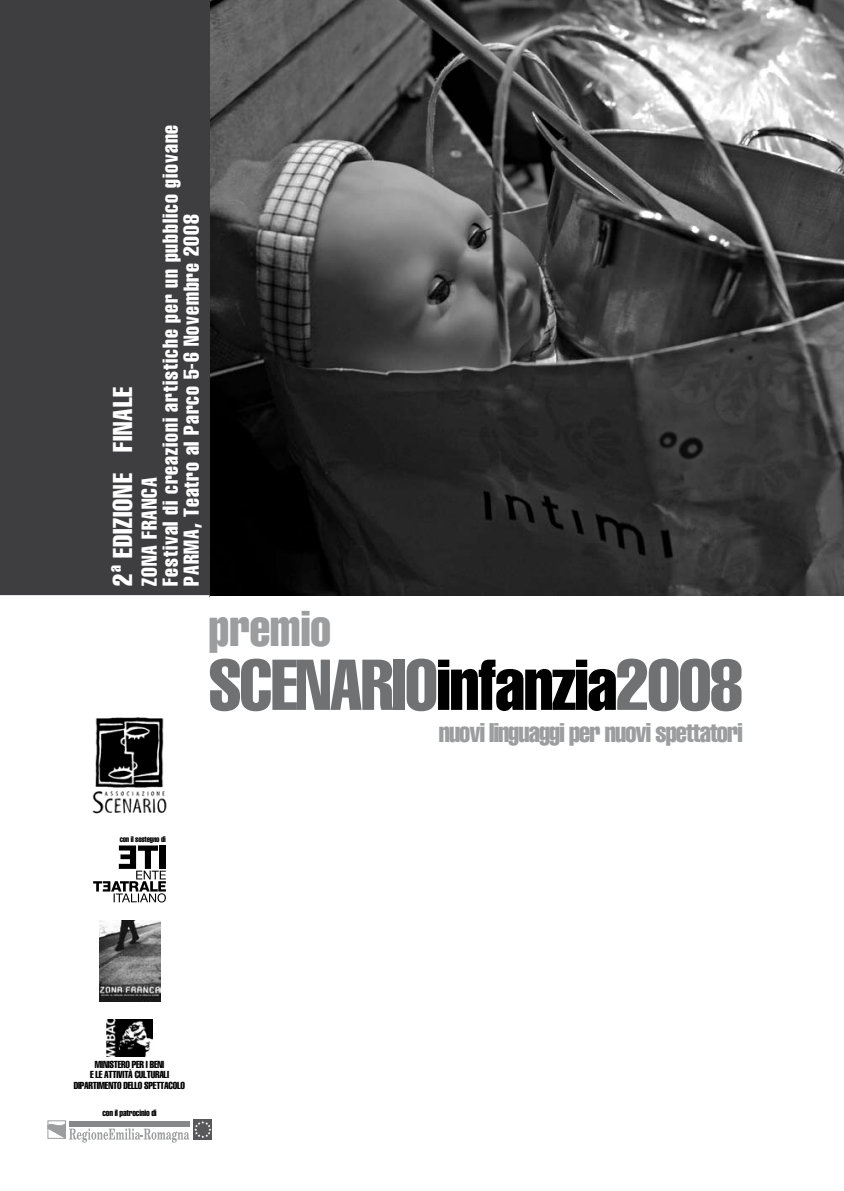
<style>
.page{position:relative;width:844px;height:1191px;background:#fff}
.page>*{position:absolute;margin:0;border:0;box-sizing:border-box;transform-origin:0 0}
.t1{font:extra-condensed 70.52px "Helvetica";letter-spacing:-.02em;color:#707173}
.t2{font:extra-condensed 48.82px "Helvetica";letter-spacing:-.005em;color:#9c9d9f}
.t3{font:extra-condensed 26.6px "Helvetica";letter-spacing:.035em;color:#fff}
.t4{font:extra-condensed 26.25px "Helvetica";letter-spacing:-.035em;color:#9c9d9f}
.t5{font:extra-condensed 21px/21px "Helvetica";letter-spacing:.04em;color:#fff}
.t6{font:extra-condensed 9.97px/10.7px "Helvetica";letter-spacing:-.025em;color:#000;text-align:center}
.t7{font:extra-condensed 8.75px "Helvetica";letter-spacing:-.025em;color:#000}
.t8{font:extra-condensed 7.88px "Helvetica";letter-spacing:-.025em;color:#000}
.s1{color:#000}
</style>
<div class="page">
<img style="left:209px;top:0;width:634px;height:595px">
<div style="left:0;top:0;width:209px;height:596px;background:#3e3e40"></div>
<svg style="left:0;top:595px;width:209px;height:548px"></svg>
<img style="left:107px;top:1020px;width:45px;height:36px">
<img style="left:90px;top:710px;width:79px;height:106px">
<img style="left:99px;top:920px;width:61px;height:81px">
<svg style="left:93px;top:845px;width:73px;height:57px"></svg>
<div style="left:194px;top:1119px;width:18px;height:21px;background:#58585a"></div>
<div style="left:70px;top:1120px;width:120px;height:6px;background:#fff"></div>
<div style="left:48px;top:1120px;width:17px;height:18px;border:1px solid #9c9d9f"></div>
<svg style="left:48px;top:1121px;width:163px;height:21px"></svg>
<p class="t3" style="left:108px;top:585px;width:200px;rotate:-90deg">2<sup>a</sup> EDIZIONE FINALE</p>
<p class="t5" style="left:139px;top:585px;width:462px;rotate:-90deg">ZONA FRANCA<br>Festival di creazioni artistiche per un pubblico giovane<br>PARMA, Teatro al Parco 5-6 Novembre 2008</p>
<h2 class="t2" style="left:209px;top:601px;width:124px">premio</h2>
<h1 class="t1" style="left:208px;top:645px;width:535px">SCENARIO<span class="s1">infanzia</span>2008</h1>
<p class="t4" style="left:438px;top:718px;width:305px">nuovi linguaggi per nuovi spettatori</p>
<p class="t8" style="left:120px;top:835px;width:48px">con il sostegno di</p>
<p class="t6" style="left:74px;top:1059px;width:113px">MINISTERO PER I BENI<br>E LE ATTIVITÀ CULTURALI<br>DIPARTIMENTO DELLO SPETTACOLO</p>
<p class="t7" style="left:102px;top:1108px;width:56px">con il patrocinio di</p>
</div>
